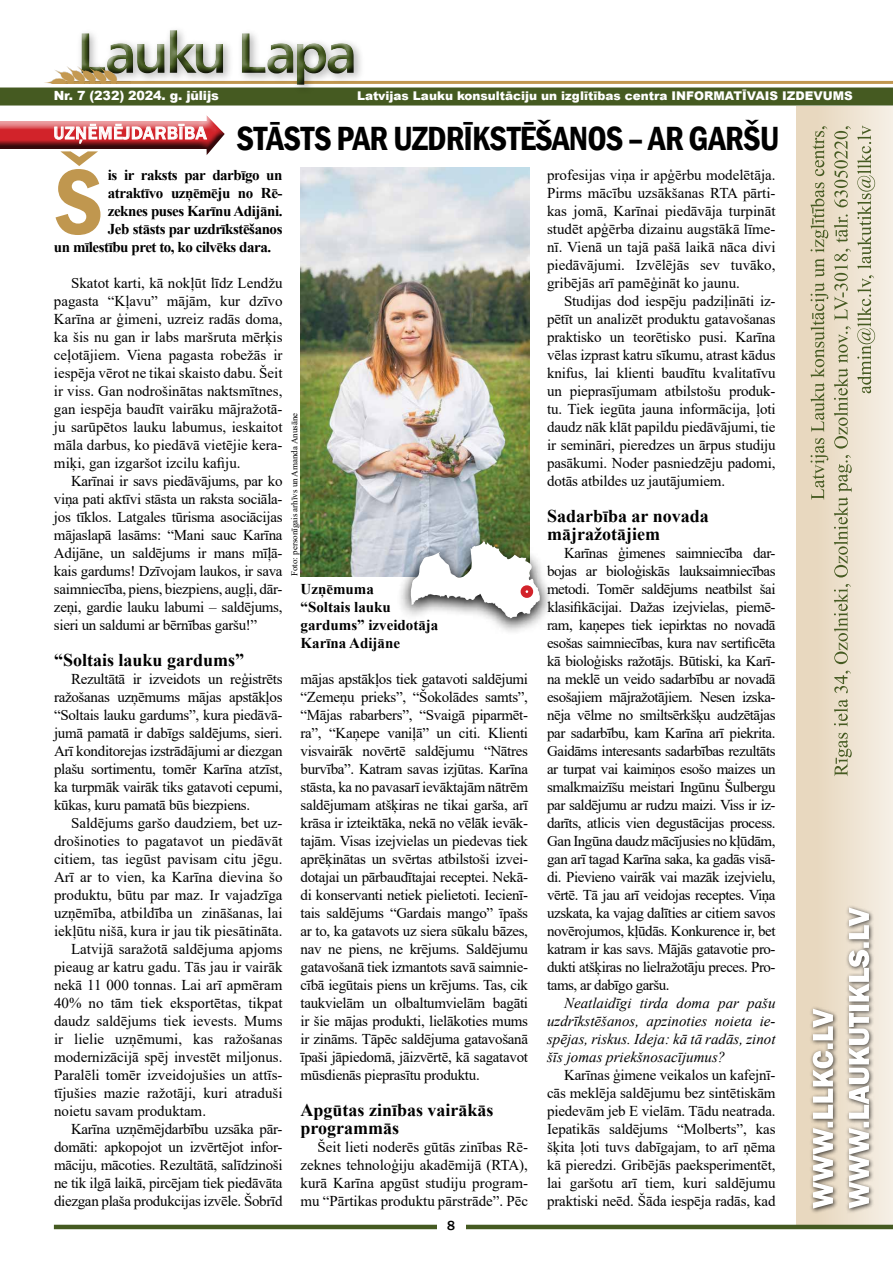
<style>
.page{position:relative;width:893px;height:1263px;background:#fff}
.page>*{position:absolute;margin:0;border:0;box-sizing:border-box;transform-origin:0 0}
.t1{font:600 condensed 96px "Franklin Gothic";color:#c0974f}
.t2{font:600 condensed 34.5px "Franklin Gothic";letter-spacing:-.025em;color:#000}
.t3{font:700 18px/18px "Times New Roman";color:#000}
.t4{font:15px/18px "Times New Roman";color:#000;text-align:justify}
.t5{font:15px "Times New Roman";letter-spacing:-.02em;color:#000}
.t6{font:700 15px "Times New Roman";letter-spacing:-.03em;color:#000}
.t7{font:italic 15px/18px "Times New Roman";color:#000;text-align:justify}
.t8{font:700 15px/18px "Times New Roman";color:#000}
.t9{font:500 13.5px "Franklin Gothic";color:#000}
.t10{font:900 12.75px "Arial";letter-spacing:-.01em;color:#fff}
.t11{font:900 12px "Arial";color:#fff}
.t12{font:9px "Times New Roman";color:#000}
</style>
<div class="page">
<div style="left:797px;top:106px;width:96px;height:1120px;background:linear-gradient(to right,#e5d4b8,#f5eee4)"></div>
<svg style="left:834px;top:126px;width:41px;height:650px;background:#dcd4bf"></svg>
<svg style="left:810px;top:126px;width:18px;height:374px;background:#cac1a3"></svg>
<hr style="left:54px;top:1225px;width:839px;height:4px;background:#455a21">
<div style="left:437px;top:1221px;width:28px;height:17px;background:#fff"></div>
<div style="left:0;top:88px;width:893px;height:18px;background:#455a21"></div>
<hr style="left:54px;top:81px;width:839px;height:3px;background:#c0974f">
<div style="left:845px;top:904px;width:29px;height:310px;background:#000;opacity:.75"></div>
<svg style="left:849px;top:907px;width:20px;height:301px"></svg>
<div style="left:809px;top:1005px;width:29px;height:209px;background:#000;opacity:.75"></div>
<svg style="left:813px;top:1009px;width:20px;height:199px"></svg>
<div style="left:76px;top:25px;width:289px;height:71px;background:#000;opacity:.3"></div>
<div style="left:80px;top:29px;width:276px;height:58px;background:#000;opacity:.75"></div>
<img style="left:44px;top:66px;width:87px;height:18px">
<img style="left:301px;top:168px;width:228px;height:408px">
<div style="left:0;top:115px;width:227px;height:31px;background:#fff;opacity:.75"></div>
<div style="left:0;top:128px;width:227px;height:30px;background:#000;opacity:.75"></div>
<svg style="left:54px;top:115px;width:171px;height:40px"></svg>
<svg style="left:397px;top:533px;width:153px;height:99px"></svg>
<img style="left:410px;top:541px;width:131px;height:78px">
<div style="left:521px;top:585px;width:12px;height:13px;border:5px solid #d2232a;border-radius:50%"></div>
<p class="t10" style="left:54px;top:86px;width:167px">Nr. 7 (232) 2024. g. jūlijs</p>
<p class="t11" style="left:357px;top:87px;width:497px">Latvijas Lauku konsultāciju un izglītības centra INFORMATĪVAIS IZDEVUMS</p>
<h2 class="t2" style="left:54px;top:115px;width:728px"><sup>UZŅĒMĒJDARBĪBA</sup> STĀSTS PAR UZDRĪKSTĒŠANOS – AR GARŠU</h2>
<h1 class="t1" style="left:54px;top:138px;width:51px">Š</h1>
<p class="t4" style="left:547px;top:166px;width:230px">profesijas viņa ir apģērbu modelētāja.<br>Pirms mācību uzsākšanas RTA pārti&shy;kas jomā, Karīnai piedāvāja turpināt studēt apģērba dizainu augstākā līme&shy;nī. Vienā un tajā pašā laikā nāca divi piedāvājumi. Izvēlējās sev tuvāko, gribējās arī pamēģināt ko jaunu.</p>
<p class="t4" style="left:547px;top:292px;width:230px;text-indent:17px">Studijas dod iespēju padziļināti iz&shy;pētīt un analizēt produktu gatavošanas praktisko un teorētisko pusi. Karīna vēlas izprast katru sīkumu, atrast kādus knifus, lai klienti baudītu kvalitatīvu un pieprasījumam atbilstošu produk&shy;tu. Tiek iegūta jauna informācija, ļoti daudz nāk klāt papildu piedāvājumi, tie ir semināri, pieredzes un ārpus studiju pasākumi. Noder pasniedzēju padomi, dotās atbildes uz jautājumiem.</p>
<p class="t3" style="left:547px;top:506px;width:163px">Sadarbība ar novada mājražotājiem</p>
<p class="t4" style="left:547px;top:544px;width:230px;text-indent:17px">Karīnas ģimenes saimniecība dar&shy;bojas ar bioloģiskās lauksaimniecības metodi. Tomēr saldējums neatbilst šai klasifikācijai. Dažas izejvielas, piemē&shy;ram, kaņepes tiek iepirktas no novadā esošas saimniecības, kura nav sertificēta kā bioloģisks ražotājs. Būtiski, ka Karī&shy;na meklē un veido sadarbību ar novadā esošajiem mājražotājiem. Nesen izska&shy;nēja vēlme no smiltsērkšķu audzētājas par sadarbību, kam Karīna arī piekrita.<br>Gaidāms interesants sadarbības rezultāts ar turpat vai kaimiņos esošo maizes un smalkmaizīšu meistari Ingūnu Šulbergu par saldējumu ar rudzu maizi. Viss ir iz&shy;darīts, atlicis vien degustācijas process.<br>Gan Ingūna daudz mācījusies no kļūdām, gan arī tagad Karīna saka, ka gadās visā&shy;di. Pievieno vairāk vai mazāk izejvielu, vērtē. Tā jau arī veidojas receptes. Viņa uzskata, ka vajag dalīties ar citiem savos novērojumos, kļūdās. Konkurence ir, bet katram ir kas savs. Mājās gatavotie pro&shy;dukti atšķiras no lielražotāju preces. Pro&shy;tams, ar dabīgo garšu.</p>
<p class="t7" style="left:547px;top:994px;width:230px;text-indent:17px">Neatlaidīgi tirda doma par pašu uzdrīkstēšanos, apzinoties noieta ie&shy;spējas, riskus. Ideja: kā tā radās, zinot šīs jomas priekšnosacījumus?</p>
<p class="t4" style="left:547px;top:1066px;width:230px;text-indent:17px">Karīnas ģimene veikalos un kafejnī&shy;cās meklēja saldējumu bez sintētiskām piedevām jeb E vielām. Tādu neatrada.<br>Iepatikās saldējums “Molberts”, kas šķita ļoti tuvs dabīgajam, to arī ņēma kā pieredzi. Gribējās paeksperimentēt, lai garšotu arī tiem, kuri saldējumu praktiski neēd. Šāda iespēja radās, kad</p>
<p class="t6" style="left:108px;top:164px;width:176px">is ir raksts par darbīgo un</p>
<p class="t6" style="left:108px;top:182px;width:176px">atraktīvo uzņēmēju no Rē-</p>
<p class="t6" style="left:108px;top:200px;width:176px">zeknes puses Karīnu Adijāni.</p>
<p class="t6" style="left:108px;top:218px;width:176px">Jeb stāsts par uzdrīkstēšanos</p>
<p class="t6" style="left:54px;top:236px;width:219px">un mīlestību pret to, ko cilvēks dara.</p>
<p class="t4" style="left:54px;top:274px;width:230px;text-indent:17px">Skatot karti, kā nokļūt līdz Lendžu pagasta “Kļavu” mājām, kur dzīvo Karīna ar ģimeni, uzreiz radās doma, ka šis nu gan ir labs maršruta mērķis ceļotājiem. Viena pagasta robežās ir iespēja vērot ne tikai skaisto dabu. Šeit ir viss. Gan nodrošinātas naktsmītnes, gan iespēja baudīt vairāku mājražotā&shy;ju sarūpētos lauku labumus, ieskaitot māla darbus, ko piedāvā vietējie kera&shy;miķi, gan izgaršot izcilu kafiju.</p>
<p class="t4" style="left:54px;top:472px;width:230px;text-indent:17px">Karīnai ir savs piedāvājums, par ko viņa pati aktīvi stāsta un raksta sociāla&shy;jos tīklos. Latgales tūrisma asociācijas mājaslapā lasāms: “Mani sauc Karīna Adijāne, un saldējums ir mans mīļā&shy;kais gardums! Dzīvojam laukos, ir sava saimniecība, piens, biezpiens, augļi, dār&shy;zeņi, gardie lauku labumi – saldējums, sieri un saldumi ar bērnības garšu!”</p>
<p class="t3" style="left:54px;top:650px;width:192px">“Soltais lauku gardums”</p>
<p class="t4" style="left:54px;top:670px;width:230px;text-indent:17px">Rezultātā ir izveidots un reģistrēts ražošanas uzņēmums mājas apstākļos “Soltais lauku gardums”, kura piedāvā&shy;jumā pamatā ir dabīgs saldējums, sieri.<br>Arī konditorejas izstrādājumi ar diezgan plašu sortimentu, tomēr Karīna atzīst, ka turpmāk vairāk tiks gatavoti cepumi, kūkas, kuru pamatā būs biezpiens.</p>
<p class="t4" style="left:71px;top:814px;width:213px">Saldējums garšo daudziem, bet uz-</p>
<p class="t4" style="left:54px;top:832px;width:230px">drošinoties to pagatavot un piedāvāt</p>
<p class="t4" style="left:54px;top:850px;width:230px">citiem, tas iegūst pavisam citu jēgu.</p>
<p class="t4" style="left:54px;top:868px;width:230px">Arī ar to vien, ka Karīna dievina šo</p>
<p class="t4" style="left:54px;top:886px;width:230px">produktu, būtu par maz. Ir vajadzīga</p>
<p class="t4" style="left:54px;top:904px;width:230px">uzņēmība, atbildība un zināšanas, lai</p>
<p class="t4" style="left:54px;top:922px;width:230px">iekļūtu nišā, kura ir jau tik piesātināta.</p>
<p class="t4" style="left:71px;top:940px;width:213px">Latvijā saražotā saldējuma apjoms</p>
<p class="t4" style="left:54px;top:958px;width:230px">pieaug ar katru gadu. Tās jau ir vairāk</p>
<p class="t4" style="left:54px;top:976px;width:230px">nekā 11 000 tonnas. Lai arī apmēram</p>
<p class="t4" style="left:54px;top:994px;width:230px">40% no tām tiek eksportētas, tikpat</p>
<p class="t4" style="left:54px;top:1012px;width:230px">daudz saldējums tiek ievests. Mums</p>
<p class="t4" style="left:54px;top:1030px;width:230px">ir lielie uzņēmumi, kas ražošanas</p>
<p class="t4" style="left:54px;top:1048px;width:230px">modernizācijā spēj investēt miljonus.</p>
<p class="t4" style="left:54px;top:1066px;width:230px">Paralēli tomēr izveidojušies un attīs-</p>
<p class="t4" style="left:54px;top:1084px;width:230px">tījušies mazie ražotāji, kuri atraduši</p>
<p class="t4" style="left:54px;top:1102px;width:154px">noietu savam produktam.</p>
<p class="t5" style="left:71px;top:1118px;width:213px">Karīna uzņēmējdarbību uzsāka pār-</p>
<p class="t5" style="left:54px;top:1136px;width:230px">domāti: apkopojot un izvērtējot infor-</p>
<p class="t5" style="left:54px;top:1154px;width:230px">māciju, mācoties. Rezultātā, salīdzinoši</p>
<p class="t5" style="left:54px;top:1172px;width:230px">ne tik ilgā laikā, pircējam tiek piedāvāta</p>
<p class="t5" style="left:54px;top:1190px;width:230px">diezgan plaša produkcijas izvēle. Šobrīd</p>
<p class="t12" style="left:288px;top:576px;width:165px;rotate:-90deg">Foto: personīgais arhīvs un Amanda Anusāne</p>
<p class="t8" style="left:301px;top:580px;width:139px">Uzņēmuma<br>“Soltais lauku gardums” izveidotāja<br>Karīna Adijāne</p>
<p class="t4" style="left:301px;top:670px;width:229px">mājas apstākļos tiek gatavoti saldējumi “Zemeņu prieks”, “Šokolādes samts”, “Mājas rabarbers”, “Svaigā piparmēt&shy;ra”, “Kaņepe vaniļā” un citi. Klienti visvairāk novērtē saldējumu “Nātres burvība”. Katram savas izjūtas. Karīna stāsta, ka no pavasarī ievāktajām nātrēm saldējumam atšķiras ne tikai garša, arī krāsa ir izteiktāka, nekā no vēlāk ievāk&shy;tajām. Visas izejvielas un piedevas tiek aprēķinātas un svērtas atbilstoši izvei&shy;dotajai un pārbaudītajai receptei. Nekā&shy;di konservanti netiek pielietoti. Iecienī&shy;tais saldējums “Gardais mango” īpašs ar to, ka gatavots uz siera sūkalu bāzes, nav ne piens, ne krējums. Saldējumu gatavošanā tiek izmantots savā saimnie&shy;cībā iegūtais piens un krējums. Tas, cik taukvielām un olbaltumvielām bagāti ir šie mājas produkti, lielākoties mums ir zināms. Tāpēc saldējuma gatavošanā īpaši jāpiedomā, jāizvērtē, kā sagatavot mūsdienās pieprasītu produktu.</p>
<p class="t3" style="left:301px;top:1100px;width:195px">Apgūtas zinības vairākās programmās</p>
<p class="t4" style="left:301px;top:1138px;width:229px;text-indent:17px">Šeit lieti noderēs gūtās zinības Rē&shy;zeknes tehnoloģiju akadēmijā (RTA), kurā Karīna apgūst studiju program&shy;mu “Pārtikas produktu pārstrāde”. Pēc</p>
<p class="t9" style="left:447px;top:1217px;width:9px">8</p>
</div>
